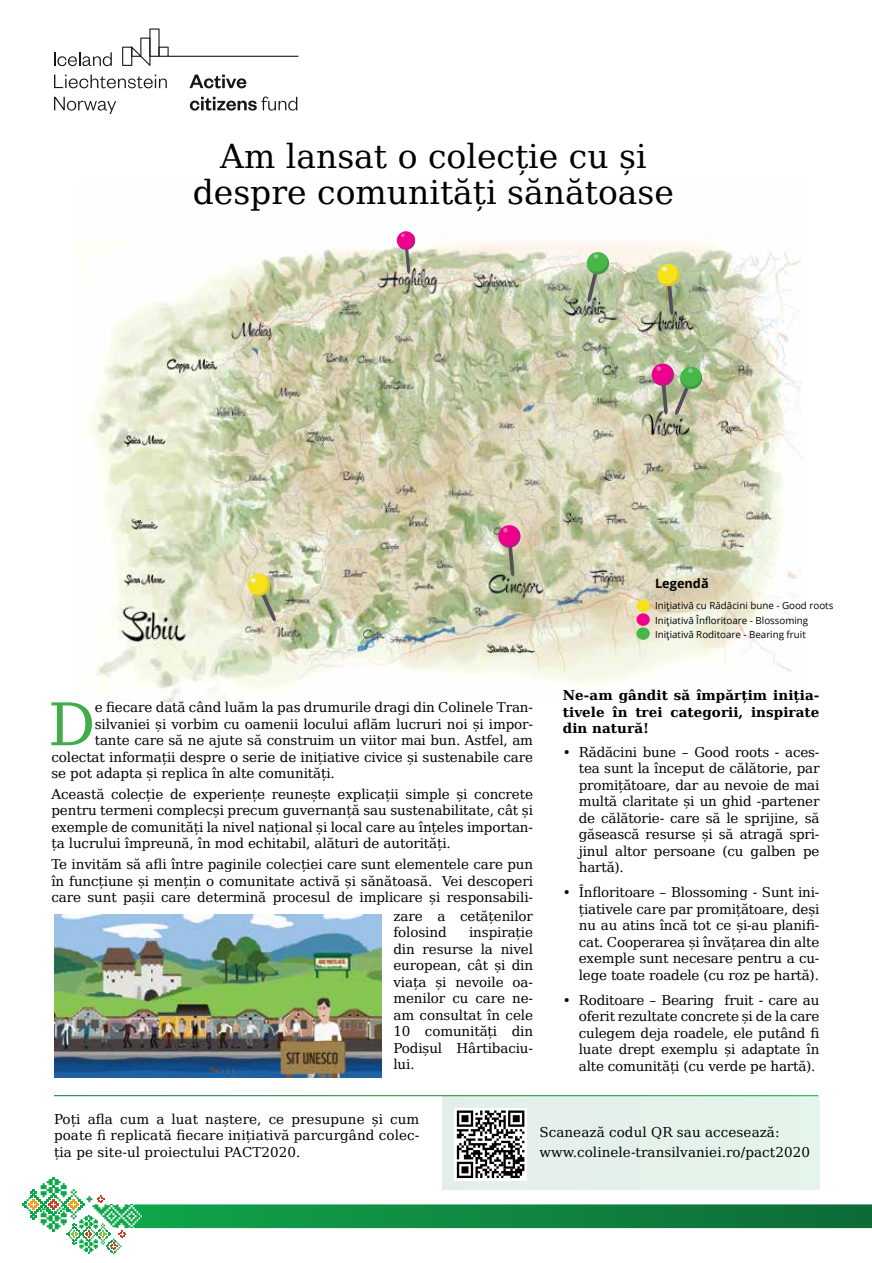
<style>
.page{position:relative;width:872px;height:1263px;background:#fff}
.page>*{position:absolute;margin:0;border:0;box-sizing:border-box;transform-origin:0 0}
.t1{font:58.8px "DejaVu Serif";color:#41ad49}
.t2{font:33px/36px "DejaVu Serif";color:#000;text-align:center}
.t3{font:13.5px/16.5px "DejaVu Serif";letter-spacing:-.01em;color:#000;text-align:justify}
.t4{font:700 13.5px/16.5px "DejaVu Serif";letter-spacing:.005em;color:#000;text-align:justify}
.t5{font:700 12.75px "Open Sans";color:#000}
.t6{font:9.75px/14.4px "Open Sans";color:#000}
</style>
<div class="page">
<img style="left:77px;top:241px;width:726px;height:461px">
<svg style="left:246px;top:572px;width:30px;height:49px"></svg>
<svg style="left:657px;top:263px;width:24px;height:52px"></svg>
<svg style="left:396px;top:231px;width:19px;height:19px"></svg>
<svg style="left:398px;top:233px;width:18px;height:41px"></svg>
<svg style="left:498px;top:525px;width:24px;height:51px"></svg>
<svg style="left:651px;top:363px;width:52px;height:52px;background:#ac9f8f"></svg>
<svg style="left:585px;top:251px;width:25px;height:51px"></svg>
<div style="left:636px;top:600px;width:13px;height:12px;background:#f7e11a;border-radius:50%"></div>
<div style="left:636px;top:613px;width:13px;height:13px;background:#ec008c;border-radius:50%"></div>
<div style="left:636px;top:627px;width:13px;height:13px;background:#48b749;border-radius:50%"></div>
<div style="left:442px;top:1095px;width:377px;height:95px;background:linear-gradient(to right,#e4eee9,#e4f5eb)"></div>
<img style="left:54px;top:914px;width:327px;height:163px">
<svg style="left:122px;top:28px;width:47px;height:38px"></svg>
<hr style="left:167px;top:56px;width:131px;height:1px;background:#131717">
<svg style="left:54px;top:52px;width:58px;height:14px"></svg>
<svg style="left:54px;top:75px;width:113px;height:13px"></svg>
<svg style="left:54px;top:97px;width:62px;height:17px"></svg>
<svg style="left:189px;top:75px;width:57px;height:13px"></svg>
<svg style="left:190px;top:97px;width:107px;height:14px"></svg>
<hr style="left:54px;top:1095px;width:764px;height:1px;background:#fff">
<div style="left:454px;top:1108px;width:73px;height:72px;background:#fff"></div>
<svg style="left:23px;top:1110px;width:849px;height:144px"></svg>
<h2 class="t2" style="left:193px;top:137px;width:483px">Am lansat o colecție cu și despre comunități sănătoase</h2>
<p class="t5" style="left:655px;top:574px;width:55px">Legendă</p>
<h1 class="t1" style="left:48px;top:680px;width:49px">D</h1>
<p class="t3" style="left:95px;top:699px;width:440px">e fiecare dată când luăm la pas drumurile dragi din Colinele Tran-</p>
<p class="t3" style="left:95px;top:715px;width:440px">silvaniei și vorbim cu oamenii locului aflăm lucruri noi și impor-</p>
<p class="t3" style="left:95px;top:732px;width:440px">tante care să ne ajute să construim un viitor mai bun. Astfel, am</p>
<p class="t3" style="left:51px;top:748px;width:483px">colectat informații despre o serie de inițiative civice și sustenabile care</p>
<p class="t3" style="left:51px;top:765px;width:285px">se pot adapta și replica în alte comunități.</p>
<p class="t3" style="left:51px;top:785px;width:483px">Această colecție de experiențe reunește explicații simple și concrete pentru termeni complecși precum guvernanță sau sustenabilitate, cât și exemple de comunități la nivel național și local care au înțeles importan&shy;ța lucrului împreună, în mod echitabil, alături de autorități.</p>
<p class="t3" style="left:51px;top:856px;width:483px">Te invităm să afli între paginile colecției care sunt elementele care pun în funcțiune și mențin o comunitate activă și sănătoasă. Vei descoperi care sunt pașii care determină procesul de implicare și responsabili-</p>
<p class="t3" style="left:393px;top:907px;width:141px">zare a cetățenilor folosind</p>
<p class="t3" style="left:393px;top:924px;width:141px;text-indent:76px">inspirație din resurse la nivel european, cât și din viața și nevoile oa&shy;menilor cu care ne&shy;am consultat în cele 10 comunități din Podișul Hârtibaciu&shy;lui.</p>
<p class="t6" style="left:655px;top:598px;width:180px">Inițiativă cu Rădăcini bune - Good roots<br>Inițiativă Înfloritoare - Blossoming<br>Inițiativă Roditoare - Bearing fruit</p>
<p class="t4" style="left:563px;top:687px;width:258px">Ne-am gândit să împărțim iniția&shy;tivele în trei categorii, inspirate din natură!</p>
<p class="t3" style="left:579px;top:743px;width:242px;text-indent:-16px">• Rădăcini bune – Good roots - aces&shy;tea sunt la început de călătorie, par promițătoare, dar au nevoie de mai multă claritate și un ghid -partener de călătorie- care să le sprijine, să găsească resurse și să atragă spri&shy;jinul altor persoane (cu galben pe hartă).</p>
<p class="t3" style="left:579px;top:884px;width:242px;text-indent:-16px">• Înfloritoare – Blossoming - Sunt ini&shy;țiativele care par promițătoare, deși nu au atins încă tot ce și-au planifi&shy;cat. Cooperarea și învățarea din alte exemple sunt necesare pentru a cu&shy;lege toate roadele (cu roz pe hartă).</p>
<p class="t3" style="left:579px;top:991px;width:242px;text-indent:-16px">• Roditoare – Bearing fruit - care au oferit rezultate concrete și de la care culegem deja roadele, ele putând fi luate drept exemplu și adaptate în alte comunități (cu verde pe hartă).</p>
<p class="t3" style="left:54px;top:1110px;width:367px">Poți afla cum a luat naștere, ce presupune și cum poate fi replicată fiecare inițiativă parcurgând colec&shy;ția pe site-ul proiectului PACT2020.</p>
<p class="t3" style="left:539px;top:1121px;width:272px;line-height:20.7px">Scanează codul QR sau accesează: www.colinele-transilvaniei.ro/pact2020</p>
</div>
